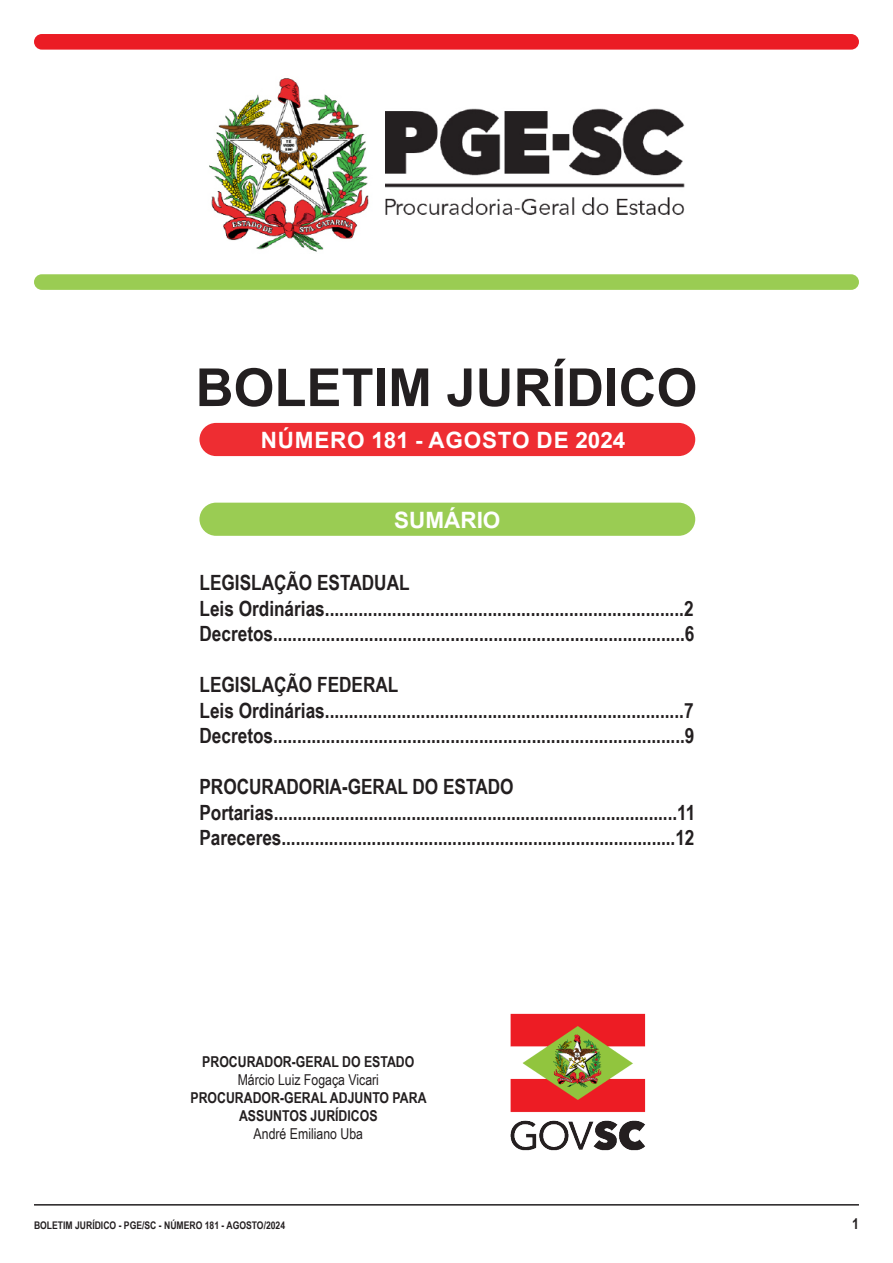
<style>
.page{position:relative;width:893px;height:1263px;background:#fff}
.page>*{position:absolute;margin:0;border:0;box-sizing:border-box;transform-origin:0 0}
.t1{font:700 52.5px "Arial";color:#231f20}
.t2{font:700 22.5px "Arial";letter-spacing:.035em;color:#fff}
.t3{font:700 22.5px "Arial";letter-spacing:.01em;color:#fff}
.t4{font:700 21px "Arial Narrow";color:#231f20}
.t5{font:700 15px "Arial Narrow";color:#231f20}
.t6{font:15px "Arial Narrow";color:#231f20}
.t7{font:700 10.5px "Arial Narrow";color:#231f20}
</style>
<div class="page">
<hr style="left:34px;top:1204px;width:825px;height:1px;background:#231f20">
<div style="left:199px;top:423px;width:496px;height:33px;background:#ee2d32;border-radius:17px"></div>
<div style="left:199px;top:503px;width:496px;height:33px;background:#9acc53;border-radius:17px"></div>
<img style="left:510px;top:1013px;width:136px;height:138px">
<img style="left:209px;top:78px;width:476px;height:174px">
<div style="left:34px;top:274px;width:825px;height:16px;background:#9acc53;border-radius:8px"></div>
<div style="left:34px;top:34px;width:825px;height:16px;background:#eb1c24;border-radius:8px"></div>
<p class="t1" style="left:196px;top:351px;width:503px">BOLETIM JURÍDICO</p>
<p class="t2" style="left:261px;top:424px;width:366px">NÚMERO 181 - AGOSTO DE 2024</p>
<p class="t3" style="left:394px;top:505px;width:108px">SUMÁRIO</p>
<p class="t4" style="left:199px;top:567px;width:212px">LEGISLAÇÃO ESTADUAL</p>
<p class="t4" style="left:199px;top:592px;width:496px">Leis Ordinárias...........................................................................2</p>
<p class="t4" style="left:199px;top:618px;width:497px">Decretos......................................................................................6</p>
<p class="t4" style="left:199px;top:669px;width:200px">LEGISLAÇÃO FEDERAL</p>
<p class="t4" style="left:199px;top:694px;width:496px">Leis Ordinárias...........................................................................7</p>
<p class="t4" style="left:199px;top:720px;width:497px">Decretos......................................................................................9</p>
<p class="t4" style="left:199px;top:771px;width:316px">PROCURADORIA-GERAL DO ESTADO</p>
<p class="t4" style="left:199px;top:796px;width:497px">Portarias.....................................................................................11</p>
<p class="t4" style="left:199px;top:822px;width:496px">Pareceres...................................................................................12</p>
<p class="t5" style="left:202px;top:1050px;width:214px">PROCURADOR-GERAL DO ESTADO</p>
<p class="t6" style="left:238px;top:1068px;width:143px">Márcio Luiz Fogaça Vicari</p>
<p class="t5" style="left:191px;top:1086px;width:237px">PROCURADOR-GERAL ADJUNTO PARA</p>
<p class="t5" style="left:239px;top:1104px;width:140px">ASSUNTOS JURÍDICOS</p>
<p class="t6" style="left:254px;top:1122px;width:111px">André Emiliano Uba</p>
<p class="t7" style="left:34px;top:1217px;width:253px">BOLETIM JURÍDICO - PGE/SC - NÚMERO 181 - AGOSTO/2024</p>
<p class="t5" style="left:852px;top:1212px;width:8px">1</p>
</div>
